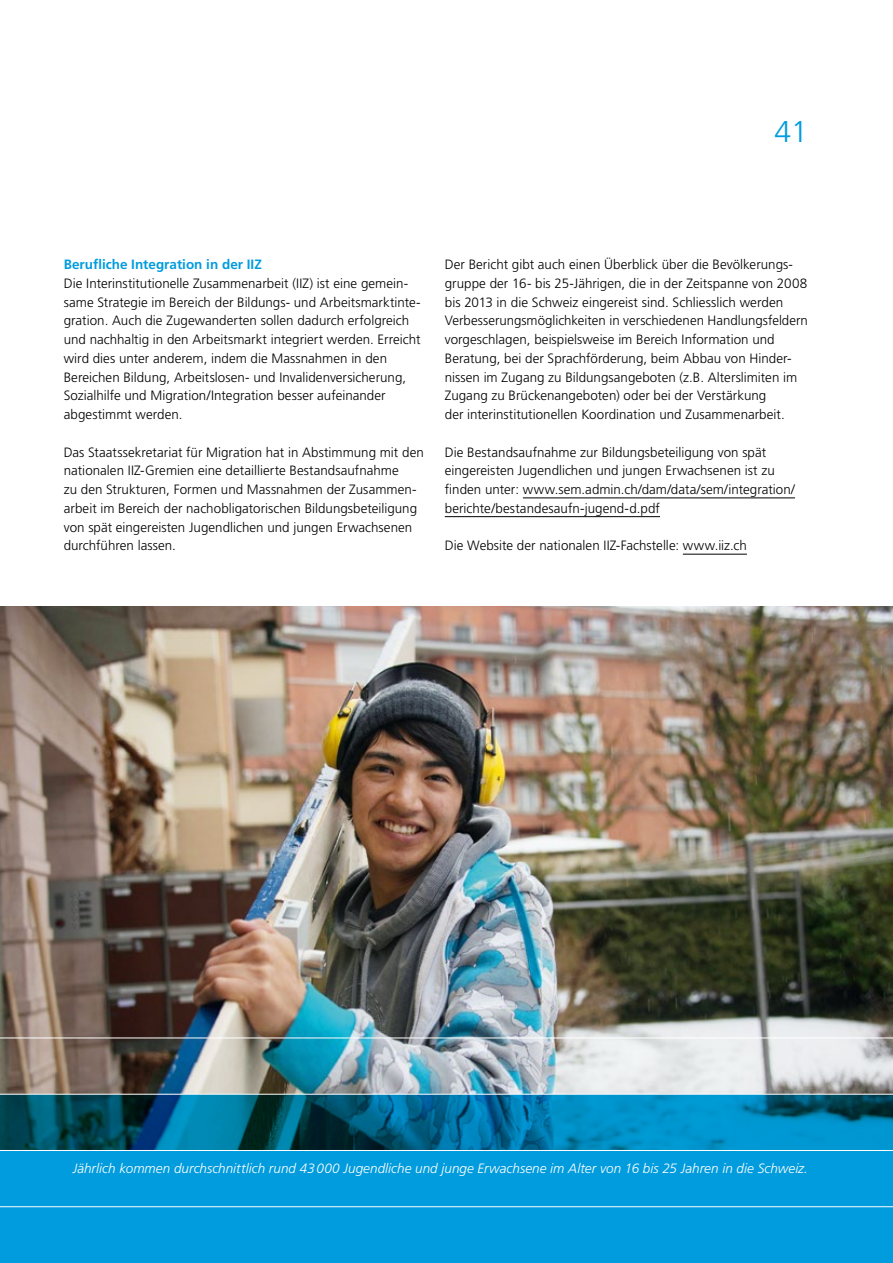
<style>
.page{position:relative;width:893px;height:1263px;background:#fff}
.page>*{position:absolute;margin:0;border:0;box-sizing:border-box;transform-origin:0 0}
.t1{font:300 30px "Frutiger LT Std";color:#009cde}
.P_Text{font:300 13.5px/18.8px "Frutiger LT Std";color:#000}
.t2{font:italic 300 13.5px "Frutiger LT Std";color:#fff}
.H4_Untertitel{font:700 13.5px "Frutiger LT Std";color:#009cde}
</style>
<div class="page">
<img style="left:0;top:607px;width:893px;height:487px">
<hr style="left:523px;top:497px;width:272px;height:1px;background:#000">
<hr style="left:445px;top:516px;width:215px;height:1px;background:#000">
<hr style="left:683px;top:554px;width:64px;height:1px;background:#000">
<svg style="left:0;top:1095px;width:893px;height:55px;background:#006a90"></svg>
<hr style="left:0;top:1038px;width:893px;height:1px;background:#fff">
<div style="left:0;top:1150px;width:893px;height:113px;background:#009cde"></div>
<hr style="left:0;top:1206px;width:893px;height:1px;background:#fff">
<hr style="left:0;top:1150px;width:893px;height:1px;background:#fff">
<h1 class="t1" style="left:774px;top:114px;width:35px">41</h1>
<h4 class="H4_Untertitel" style="left:64px;top:256px;width:200px">Berufliche Integration in der IIZ</h4>
<p class="P_Text" style="left:64px;top:274px;width:358px">Die Interinstitutionelle Zusammenarbeit (IIZ) ist eine gemein&shy;same Strategie im Bereich der Bildungs- und Arbeitsmarktinte&shy;gration. Auch die Zugewanderten sollen dadurch erfolgreich und nachhaltig in den Arbeitsmarkt integriert werden. Erreicht wird dies unter anderem, indem die Massnahmen in den Bereichen Bildung, Arbeitslosen- und Invalidenversicherung, Sozialhilfe und Migration/Integration besser aufeinander abgestimmt werden.</p>
<p class="P_Text" style="left:64px;top:443px;width:362px">Das Staatssekretariat für Migration hat in Abstimmung mit den nationalen IIZ-Gremien eine detaillierte Bestandsaufnahme<br>zu den Strukturen, Formen und Massnahmen der Zusammen&shy;arbeit im Bereich der nachobligatorischen Bildungsbeteiligung von spät eingereisten Jugendlichen und jungen Erwachsenen durchführen lassen.</p>
<p class="P_Text" style="left:445px;top:255px;width:365px">Der Bericht gibt auch einen Überblick über die Bevölkerungs&shy;gruppe der 16- bis 25-Jährigen, die in der Zeitspanne von 2008 bis 2013 in die Schweiz eingereist sind. Schliesslich werden Verbesserungsmöglichkeiten in verschiedenen Handlungsfeldern vorgeschlagen, beispielsweise im Bereich Information und Beratung, bei der Sprachförderung, beim Abbau von Hinder&shy;nissen im Zugang zu Bildungsangeboten (z.B. Alterslimiten im Zugang zu Brückenangeboten) oder bei der Verstärkung<br>der interinstitutionellen Koordination und Zusammenarbeit.</p>
<p class="P_Text" style="left:445px;top:443px;width:352px">Die Bestandsaufnahme zur Bildungsbeteiligung von spät eingereisten Jugendlichen und jungen Erwachsenen ist zu finden unter: www.sem.admin.ch/dam/data/sem/integration/ berichte/bestandesaufn-jugend-d.pdf</p>
<p class="P_Text" style="left:445px;top:537px;width:304px">Die Website der nationalen IIZ-Fachstelle: www.iiz.ch</p>
<p class="t2" style="left:73px;top:1161px;width:736px">Jährlich kommen durchschnittlich rund 43000 Jugendliche und junge Erwachsene im Alter von 16 bis 25 Jahren in die Schweiz.</p>
</div>
